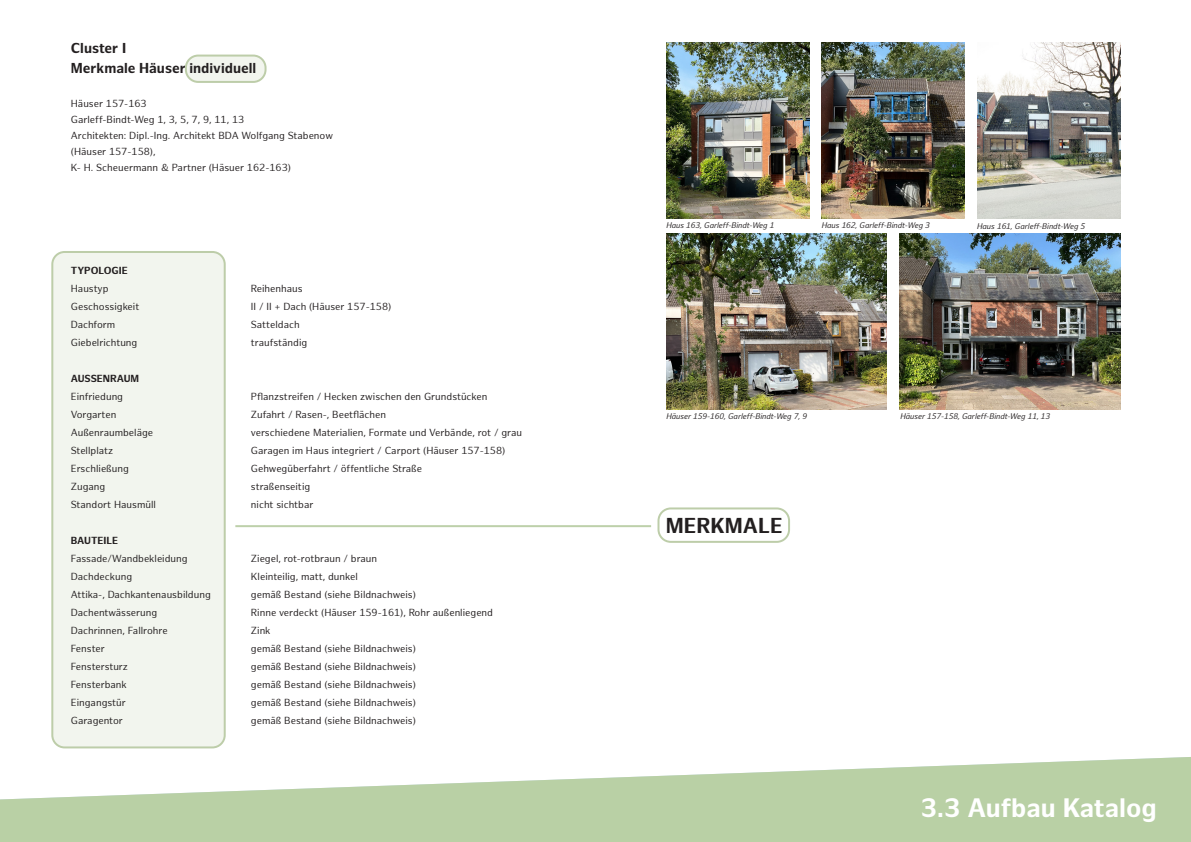
<style>
.page{position:relative;width:1191px;height:842px;background:#fff}
.page>*{position:absolute;margin:0;border:0;box-sizing:border-box;transform-origin:0 0}
.t1{font:700 26px "Hamburg Sans";color:#fff}
.t2{font:700 21px "Hamburg Sans";color:#231f20}
.t3{font:700 14px "Hamburg Sans";color:#231f20}
.t4{font:10px "Hamburg Sans";color:#231f20}
.t5{font:700 10px "Hamburg Sans";color:#231f20}
.t6{font:italic 8px "Hamburg Sans";color:#231f20}
</style>
<div class="page">
<div style="left:52px;top:252px;width:173px;height:495px;background:#f2f5ee;border-radius:12px"></div>
<div style="left:186px;top:56px;width:80px;height:26px;background:#f2f5ee;border-radius:12px"></div>
<div style="left:185px;top:55px;width:81px;height:28px;border:2px solid #bdcda9;border-radius:12px"></div>
<img style="left:900px;top:233px;width:220px;height:176px">
<img style="left:666px;top:233px;width:220px;height:176px">
<img style="left:821px;top:43px;width:143px;height:175px">
<img style="left:666px;top:43px;width:143px;height:175px">
<img style="left:977px;top:43px;width:143px;height:175px">
<div style="left:51px;top:251px;width:175px;height:497px;border:2px solid #bdcda9;border-radius:12px"></div>
<hr style="left:235px;top:525px;width:416px;height:2px;background:#bdd0aa">
<div style="left:657px;top:507px;width:133px;height:36px;border:2px solid #bdcda9;border-radius:12px"></div>
<svg style="left:0;top:757px;width:1191px;height:85px;fill:#b9d0a5"></svg>
<p class="t3" style="left:71px;top:39px;width:57px">Cluster I</p>
<p class="t3" style="left:71px;top:59px;width:187px">Merkmale Häuser individuell</p>
<p class="t4" style="left:71px;top:97px;width:77px">Häuser 157-163</p>
<p class="t4" style="left:71px;top:113px;width:175px">Garleff-Bindt-Weg 1, 3, 5, 7, 9, 11, 13</p>
<p class="t4" style="left:71px;top:129px;width:264px">Architekten: Dipl.-Ing. Architekt BDA Wolfgang Stabenow</p>
<p class="t4" style="left:71px;top:145px;width:86px">(Häuser 157-158),</p>
<p class="t4" style="left:71px;top:161px;width:222px">K- H. Scheuermann &amp; Partner (Häsuer 162-163)</p>
<p class="t5" style="left:71px;top:264px;width:58px">TYPOLOGIE</p>
<p class="t4" style="left:71px;top:282px;width:39px">Haustyp</p>
<p class="t4" style="left:251px;top:282px;width:53px">Reihenhaus</p>
<p class="t4" style="left:71px;top:300px;width:70px">Geschossigkeit</p>
<p class="t4" style="left:251px;top:300px;width:142px">II / II + Dach (Häuser 157-158)</p>
<p class="t4" style="left:71px;top:318px;width:46px">Dachform</p>
<p class="t4" style="left:251px;top:318px;width:50px">Satteldach</p>
<p class="t4" style="left:71px;top:336px;width:68px">Giebelrichtung</p>
<p class="t4" style="left:251px;top:336px;width:58px">traufständig</p>
<p class="t5" style="left:71px;top:372px;width:70px">AUSSENRAUM</p>
<p class="t4" style="left:71px;top:390px;width:54px">Einfriedung</p>
<p class="t4" style="left:251px;top:390px;width:238px">Pflanzstreifen / Hecken zwischen den Grundstücken</p>
<p class="t4" style="left:71px;top:408px;width:47px">Vorgarten</p>
<p class="t4" style="left:251px;top:408px;width:137px">Zufahrt / Rasen-, Beetflächen</p>
<p class="t4" style="left:71px;top:426px;width:84px">Außenraumbeläge</p>
<p class="t4" style="left:251px;top:426px;width:273px">verschiedene Materialien, Formate und Verbände, rot / grau</p>
<p class="t4" style="left:71px;top:444px;width:44px">Stellplatz</p>
<p class="t4" style="left:251px;top:444px;width:256px">Garagen im Haus integriert / Carport (Häuser 157-158)</p>
<p class="t4" style="left:71px;top:462px;width:59px">Erschließung</p>
<p class="t4" style="left:251px;top:462px;width:173px">Gehwegüberfahrt / öffentliche Straße</p>
<p class="t4" style="left:71px;top:480px;width:36px">Zugang</p>
<p class="t4" style="left:251px;top:480px;width:61px">straßenseitig</p>
<p class="t4" style="left:71px;top:498px;width:87px">Standort Hausmüll</p>
<p class="t4" style="left:251px;top:498px;width:64px">nicht sichtbar</p>
<p class="t5" style="left:71px;top:534px;width:49px">BAUTEILE</p>
<p class="t4" style="left:71px;top:552px;width:118px">Fassade/Wandbekleidung</p>
<p class="t4" style="left:251px;top:552px;width:128px">Ziegel, rot-rotbraun / braun</p>
<p class="t4" style="left:71px;top:570px;width:63px">Dachdeckung</p>
<p class="t4" style="left:251px;top:570px;width:108px">Kleinteilig, matt, dunkel</p>
<p class="t4" style="left:71px;top:588px;width:141px">Attika-, Dachkantenausbildung</p>
<p class="t4" style="left:251px;top:588px;width:166px">gemäß Bestand (siehe Bildnachweis)</p>
<p class="t4" style="left:71px;top:606px;width:88px">Dachentwässerung</p>
<p class="t4" style="left:251px;top:606px;width:244px">Rinne verdeckt (Häuser 159-161), Rohr außenliegend</p>
<p class="t4" style="left:71px;top:624px;width:98px">Dachrinnen, Fallrohre</p>
<p class="t4" style="left:251px;top:624px;width:21px">Zink</p>
<p class="t4" style="left:71px;top:642px;width:35px">Fenster</p>
<p class="t4" style="left:251px;top:642px;width:166px">gemäß Bestand (siehe Bildnachweis)</p>
<p class="t4" style="left:71px;top:660px;width:59px">Fenstersturz</p>
<p class="t4" style="left:251px;top:660px;width:166px">gemäß Bestand (siehe Bildnachweis)</p>
<p class="t4" style="left:71px;top:678px;width:57px">Fensterbank</p>
<p class="t4" style="left:251px;top:678px;width:166px">gemäß Bestand (siehe Bildnachweis)</p>
<p class="t4" style="left:71px;top:696px;width:56px">Eingangstür</p>
<p class="t4" style="left:251px;top:696px;width:166px">gemäß Bestand (siehe Bildnachweis)</p>
<p class="t4" style="left:71px;top:714px;width:54px">Garagentor</p>
<p class="t4" style="left:251px;top:714px;width:166px">gemäß Bestand (siehe Bildnachweis)</p>
<p class="t6" style="left:666px;top:221px;width:110px">Haus 163, Garleff-Bindt-Weg 1</p>
<p class="t6" style="left:821px;top:221px;width:110px">Haus 162, Garleff-Bindt-Weg 3</p>
<p class="t6" style="left:977px;top:222px;width:110px">Haus 161, Garleff-Bindt-Weg 5</p>
<p class="t6" style="left:666px;top:412px;width:142px">Häuser 159-160, Garleff-Bindt-Weg 7, 9</p>
<p class="t2" style="left:666px;top:513px;width:118px">MERKMALE</p>
<p class="t6" style="left:900px;top:412px;width:151px">Häuser 157-158, Garleff-Bindt-Weg 11, 13</p>
<p class="t1" style="left:921px;top:793px;width:237px">3.3 Aufbau Katalog</p>
</div>
